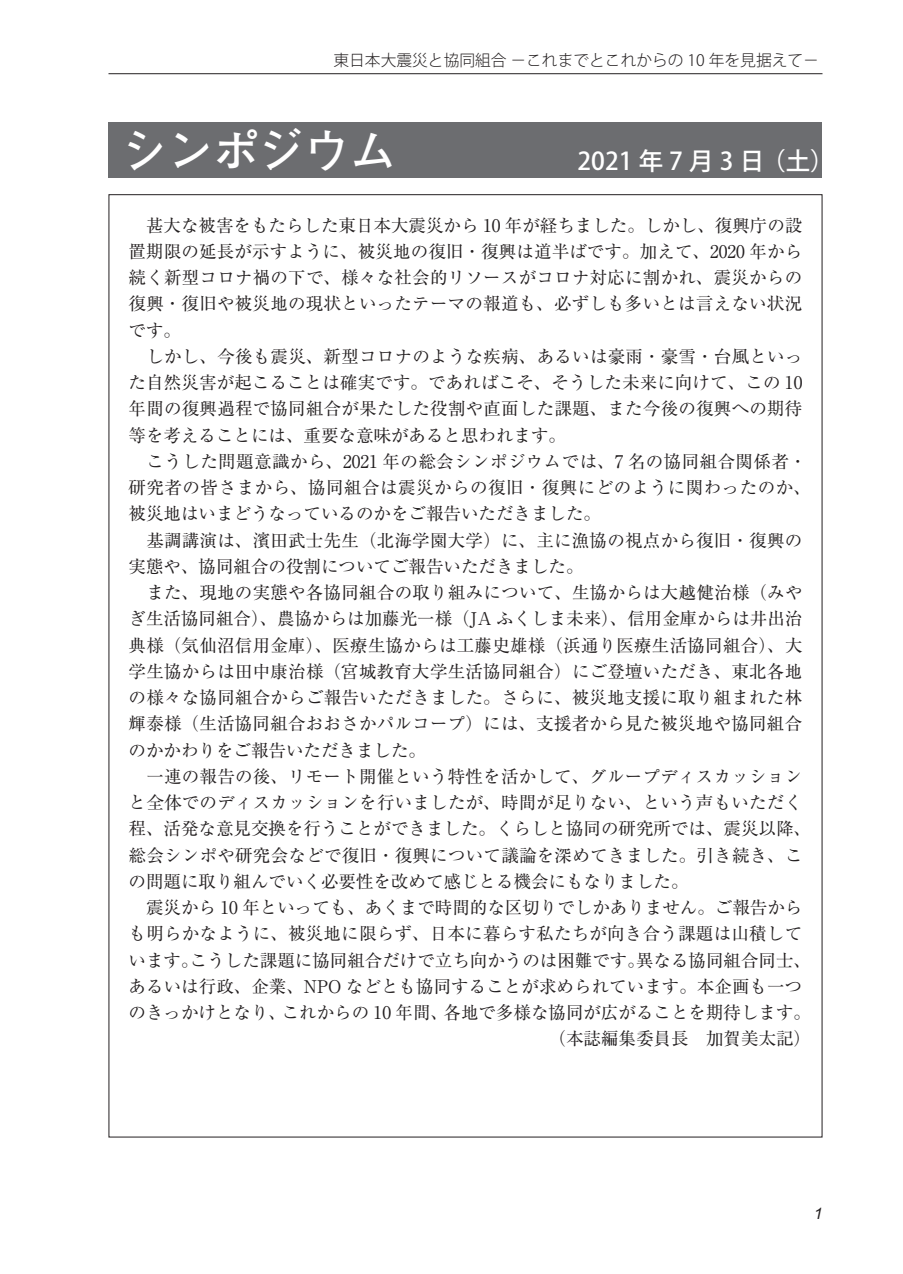
<style>
.page{position:relative;width:903px;height:1274px;background:#fff}
.page>*{position:absolute;margin:0;border:0;box-sizing:border-box;transform-origin:0 0}
.t1{font:500 24.5px "Koz Go Pro";color:#fff}
.t2{font:17.5px "Ryumin Pro";letter-spacing:.015em;color:#231f20}
.t3{font:300 15.75px "Koz Go Pro";color:#231f20}
.t4{font:italic 15.75px "Arial";color:#231f20}
.s1{font-family:"Futo Go B101 Pro";font-weight:700;font-size:45.5px}
</style>
<div class="page">
<hr style="left:108px;top:73px;width:714px;height:1px;background:#231f20">
<div style="left:108px;top:122px;width:714px;height:56px;background:#6c6d70"></div>
<p class="t3" style="left:333px;top:50px;width:487px">東日本大震災と協同組合 －これまでとこれからの 10 年を見据えて－</p>
<h1 class="t1" style="left:122px;top:146px;width:714px"><span class="s1">シンポジウム　　　　</span>2021 年 7 月 3 日（土）</h1>
<p class="t2" style="left:129px;top:211px;width:675px">　甚大な被害をもたらした東日本大震災から 10 年が経ちました。しかし、復興庁の設</p>
<p class="t2" style="left:129px;top:237px;width:675px">置期限の延長が示すように、被災地の復旧・復興は道半ばです。加えて、2020 年から</p>
<p class="t2" style="left:129px;top:264px;width:675px">続く新型コロナ禍の下で、様々な社会的リソースがコロナ対応に割かれ、震災からの</p>
<p class="t2" style="left:129px;top:290px;width:675px">復興・復旧や被災地の現状といったテーマの報道も、必ずしも多いとは言えない状況</p>
<p class="t2" style="left:129px;top:316px;width:54px">です。</p>
<p class="t2" style="left:129px;top:342px;width:675px">　しかし、今後も震災、新型コロナのような疾病、あるいは豪雨・豪雪・台風といっ</p>
<p class="t2" style="left:129px;top:369px;width:675px">た自然災害が起こることは確実です。であればこそ、そうした未来に向けて、この 10</p>
<p class="t2" style="left:129px;top:395px;width:675px">年間の復興過程で協同組合が果たした役割や直面した課題、また今後の復興への期待</p>
<p class="t2" style="left:129px;top:421px;width:439px">等を考えることには、重要な意味があると思われます。</p>
<p class="t2" style="left:129px;top:447px;width:679px">　こうした問題意識から、2021 年の総会シンポジウムでは、7 名の協同組合関係者・</p>
<p class="t2" style="left:129px;top:474px;width:684px">研究者の皆さまから、協同組合は震災からの復旧・復興にどのように関わったのか、</p>
<p class="t2" style="left:129px;top:500px;width:474px">被災地はいまどうなっているのかをご報告いただきました。</p>
<p class="t2" style="left:129px;top:526px;width:675px">　基調講演は、濱田武士先生（北海学園大学）に、主に漁協の視点から復旧・復興の</p>
<p class="t2" style="left:129px;top:552px;width:457px">実態や、協同組合の役割についてご報告いただきました。</p>
<p class="t2" style="left:129px;top:579px;width:675px">　また、現地の実態や各協同組合の取り組みについて、生協からは大越健治様（みや</p>
<p class="t2" style="left:129px;top:605px;width:675px">ぎ生活協同組合）、農協からは加藤光一様（JA ふくしま未来）、信用金庫からは井出治</p>
<p class="t2" style="left:129px;top:631px;width:675px">典様（気仙沼信用金庫）、医療生協からは工藤史雄様（浜通り医療生活協同組合）、大</p>
<p class="t2" style="left:129px;top:657px;width:675px">学生協からは田中康治様（宮城教育大学生活協同組合）にご登壇いただき、東北各地</p>
<p class="t2" style="left:129px;top:684px;width:675px">の様々な協同組合からご報告いただきました。さらに、被災地支援に取り組まれた林</p>
<p class="t2" style="left:129px;top:710px;width:675px">輝泰様（生活協同組合おおさかパルコープ）には、支援者から見た被災地や協同組合</p>
<p class="t2" style="left:129px;top:736px;width:299px">のかかわりをご報告いただきました。</p>
<p class="t2" style="left:129px;top:762px;width:675px">　一連の報告の後、リモート開催という特性を活かして、グループディスカッション</p>
<p class="t2" style="left:129px;top:789px;width:675px">と全体でのディスカッションを行いましたが、時間が足りない、という声もいただく</p>
<p class="t2" style="left:129px;top:815px;width:684px">程、活発な意見交換を行うことができました。くらしと協同の研究所では、震災以降、</p>
<p class="t2" style="left:129px;top:841px;width:675px">総会シンポや研究会などで復旧・復興について議論を深めてきました。引き続き、こ</p>
<p class="t2" style="left:129px;top:867px;width:561px">の問題に取り組んでいく必要性を改めて感じとる機会にもなりました。</p>
<p class="t2" style="left:129px;top:894px;width:675px">　震災から 10 年といっても、あくまで時間的な区切りでしかありません。ご報告から</p>
<p class="t2" style="left:129px;top:920px;width:675px">も明らかなように、被災地に限らず、日本に暮らす私たちが向き合う課題は山積して</p>
<p class="t2" style="left:129px;top:946px;width:684px">います。こうした課題に協同組合だけで立ち向かうのは困難です。異なる協同組合同士、</p>
<p class="t2" style="left:129px;top:972px;width:675px">あるいは行政、企業、NPO などとも協同することが求められています。本企画も一つ</p>
<p class="t2" style="left:129px;top:999px;width:684px">のきっかけとなり、これからの 10 年間、各地で多様な協同が広がることを期待します。</p>
<p class="t2" style="left:549px;top:1025px;width:264px">（本誌編集委員長　加賀美太記）</p>
<p class="t4" style="left:814px;top:1204px;width:10px">1</p>
</div>
